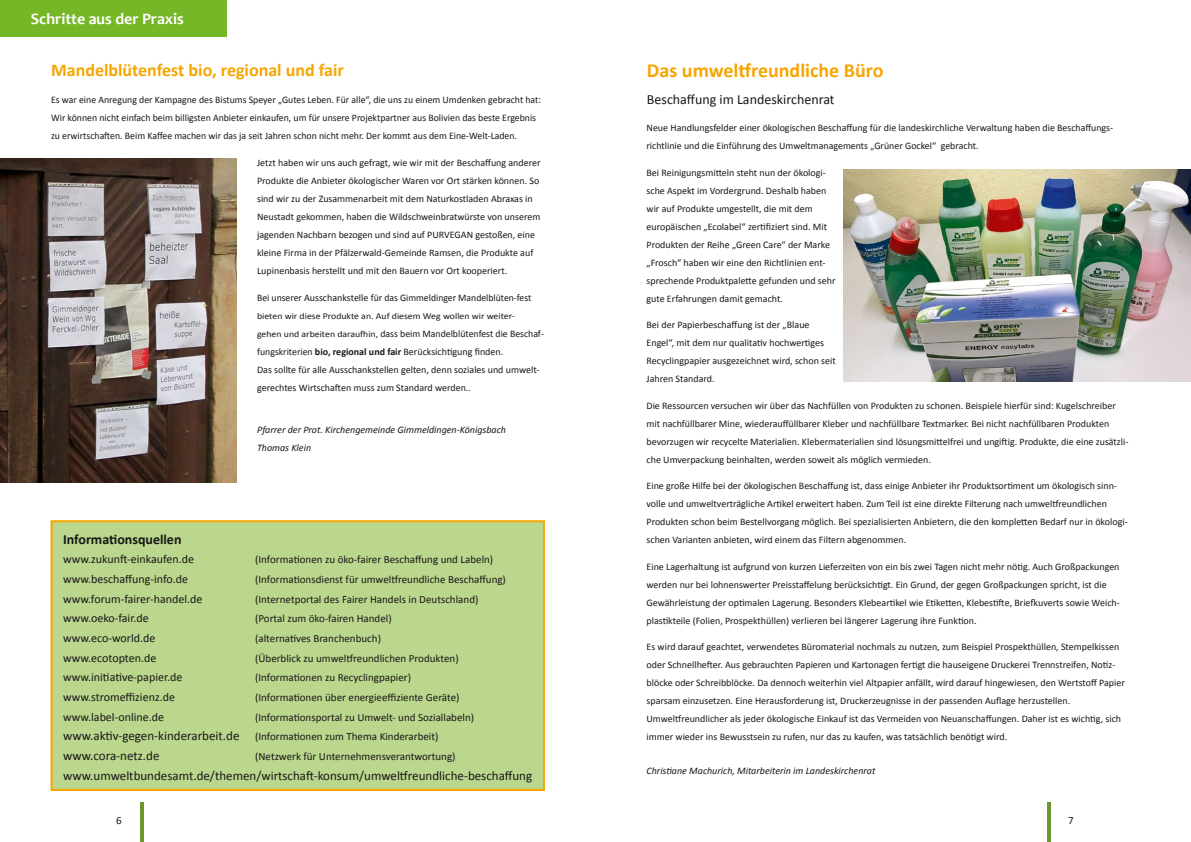
<style>
.page{position:relative;width:1191px;height:842px;background:#fff}
.page>*{position:absolute;margin:0;border:0;box-sizing:border-box;transform-origin:0 0}
.t1{font:700 20px "Calibri";color:#f7a500}
.t2{font:700 18px "Calibri";color:#f7a500}
.t3{font:700 16px "Candara";color:#fff}
.t4{font:14px "Calibri";color:#181716}
.t5{font:700 14px "Calibri";color:#181716}
.t6{font:13px "Calibri";color:#181716}
.t7{font:12px "Calibri";color:#181716}
.t8{font:11px/19.7px "Calibri";color:#181716}
.t9{font:10px/18px "Calibri";color:#181716}
.t10{font:italic 10px/18px "Calibri";color:#181716}
.t11{font:9px "Calibri";color:#181716;scale:1.09 1}
.s1{font-size:9px}
.s2{font-weight:700}
.s3{font-size:13px}
</style>
<div class="page">
<hr style="left:140px;top:801px;width:3px;height:41px;background:#6d962e">
<hr style="left:1047px;top:801px;width:3px;height:41px;background:#6d962e">
<img style="left:843px;top:169px;width:348px;height:212px">
<div style="left:0;top:0;width:227px;height:37px;background:#75b726"></div>
<img style="left:0;top:158px;width:236px;height:324px">
<div style="left:51px;top:520px;width:494px;height:271px;background:#bbd68d;border:2px solid #f7a500"></div>
<h3 class="t3" style="left:31px;top:9px;width:154px">Schritte aus der Praxis</h3>
<h2 class="t2" style="left:51px;top:59px;width:294px">Mandelblütenfest bio, regional und fair</h2>
<p class="t9" style="left:51px;top:91px;width:491px">Es war eine Anregung der Kampagne des Bistums Speyer „Gutes Leben. Für alle“, die uns zu einem Umdenken gebracht hat:<br>Wir können nicht einfach beim billigsten Anbieter einkaufen, um für unsere Projektpartner aus Bolivien das beste Ergebnis zu erwirtschaften. Beim Kaffee machen wir das ja seit Jahren schon nicht mehr. Der kommt aus dem Eine-Welt-Laden.</p>
<p class="t9" style="left:257px;top:153px;width:285px">Jetzt haben wir uns auch gefragt, wie wir mit der Beschaffung anderer Produkte die Anbieter ökologischer Waren vor Ort stärken können. So sind wir zu der Zusammenarbeit mit dem Naturkostladen Abraxas in Neustadt gekommen, haben die Wildschweinbratwürste von unserem jagenden Nachbarn bezogen und sind auf PURVEGAN gestoßen, eine kleine Firma in der Pfälzerwald-Gemeinde Ramsen, die Produkte auf Lupinenbasis herstellt und mit den Bauern vor Ort kooperiert.</p>
<p class="t9" style="left:257px;top:288px;width:276px">Bei unserer Ausschankstelle für das Gimmeldinger Mandelblüten-fest</p>
<p class="t11" style="left:257px;top:310px;width:238px">bieten wir diese Produkte an. Auf diesem Weg wollen wir weiter-</p>
<p class="t9" style="left:257px;top:324px;width:288px"><span class="s1">gehen und arbeiten daraufhin,</span> dass beim Mandelblütenfest die Beschaf&shy;fungskriterien <span class="s2">bio, regional und fair</span> Berücksichtigung finden.<br>Das sollte für alle Ausschankstellen gelten, denn soziales und umwelt&shy;gerechtes Wirtschaften muss zum Standard werden..</p>
<p class="t10" style="left:257px;top:420px;width:250px">Pfarrer der Prot. Kirchengemeinde Gimmeldingen-Königsbach<br>Thomas Klein</p>
<h3 class="t5" style="left:63px;top:530px;width:120px">Informationsquellen</h3>
<p class="t7" style="left:63px;top:552px;width:132px">www.zukunft-einkaufen.de</p>
<p class="t8" style="left:255px;top:549px;width:240px">(Informationen zu öko-fairer Beschaffung und Labeln)</p>
<p class="t7" style="left:63px;top:572px;width:127px">www.beschaffung-info.de</p>
<p class="t8" style="left:255px;top:569px;width:252px">(Informationsdienst für umweltfreundliche Beschaffung)</p>
<p class="t7" style="left:63px;top:591px;width:141px">www.forum-fairer-handel.de</p>
<p class="t8" style="left:255px;top:589px;width:225px">(Internetportal des Fairer Handels in Deutschland)</p>
<p class="t7" style="left:63px;top:611px;width:87px">www.oeko-fair.de</p>
<p class="t8" style="left:255px;top:608px;width:138px">(Portal zum öko-fairen Handel)</p>
<p class="t7" style="left:63px;top:631px;width:94px">www.eco-world.de</p>
<p class="t8" style="left:255px;top:628px;width:127px">(alternatives Branchenbuch)</p>
<p class="t7" style="left:63px;top:650px;width:95px">www.ecotopten.de</p>
<p class="t8" style="left:255px;top:648px;width:205px">(Überblick zu umweltfreundlichen Produkten)</p>
<p class="t7" style="left:63px;top:670px;width:121px">www.initiative-papier.de</p>
<p class="t8" style="left:255px;top:667px;width:157px">(Informationen zu Recyclingpapier)</p>
<p class="t7" style="left:63px;top:690px;width:113px">www.stromeffizienz.de</p>
<p class="t8" style="left:255px;top:687px;width:206px">(Informationen über energieeffiziente Geräte)</p>
<p class="t7" style="left:63px;top:709px;width:102px">www.label-online.de</p>
<p class="t8" style="left:63px;top:707px;width:412px;text-indent:192px">(Informationsportal zu Umwelt- und Soziallabeln) <span class="s3">www.aktiv-gegen-kinderarbeit.de</span> (Informationen zum Thema Kinderarbeit)</p>
<h3 class="t6" style="left:63px;top:748px;width:98px">www.cora-netz.de</h3>
<p class="t8" style="left:255px;top:746px;width:202px">(Netzwerk für Unternehmensverantwortung)</p>
<h3 class="t6" style="left:63px;top:767px;width:471px">www.umweltbundesamt.de/themen/wirtschaft-konsum/umweltfreundliche-beschaffung</h3>
<h1 class="t1" style="left:647px;top:58px;width:238px">Das umweltfreundliche Büro</h1>
<h3 class="t4" style="left:647px;top:91px;width:189px">Beschaffung im Landeskirchenrat</h3>
<p class="t9" style="left:646px;top:118px;width:468px">Neue Handlungsfelder einer ökologischen Beschaffung für die landeskirchliche Verwaltung haben die Beschaffungs&shy;richtlinie und die Einführung des Umweltmanagements „Grüner Gockel“ gebracht.</p>
<p class="t9" style="left:646px;top:163px;width:190px">Bei Reinigungsmitteln steht nun der ökologi&shy;sche Aspekt im Vordergrund. Deshalb haben wir auf Produkte umgestellt, die mit dem europäischen „Ecolabel“ zertifiziert sind. Mit Produkten der Reihe „Green Care“ der Marke „Frosch“ haben wir eine den Richtlinien ent&shy;sprechende Produktpalette gefunden und sehr gute Erfahrungen damit gemacht.</p>
<p class="t9" style="left:646px;top:315px;width:191px">Bei der Papierbeschaffung ist der „Blaue Engel“, mit dem nur qualitativ hochwertiges Recyclingpapier ausgezeichnet wird, schon seit Jahren Standard.</p>
<p class="t9" style="left:646px;top:396px;width:483px">Die Ressourcen versuchen wir über das Nachfüllen von Produkten zu schonen. Beispiele hierfür sind: Kugelschreiber mit nachfüllbarer Mine, wiederauffüllbarer Kleber und nachfüllbare Textmarker. Bei nicht nachfüllbaren Produkten bevorzugen wir recycelte Materialien. Klebermaterialien sind lösungsmittelfrei und ungiftig. Produkte, die eine zusätzli&shy;che Umverpackung beinhalten, werden soweit als möglich vermieden.</p>
<p class="t9" style="left:646px;top:476px;width:483px">Eine große Hilfe bei der ökologischen Beschaffung ist, dass einige Anbieter ihr Produktsortiment um ökologisch sinn&shy;volle und umweltverträgliche Artikel erweitert haben. Zum Teil ist eine direkte Filterung nach umweltfreundlichen Produkten schon beim Bestellvorgang möglich. Bei spezialisierten Anbietern, die den kompletten Bedarf nur in ökologi&shy;schen Varianten anbieten, wird einem das Filtern abgenommen.</p>
<p class="t9" style="left:646px;top:557px;width:475px">Eine Lagerhaltung ist aufgrund von kurzen Lieferzeiten von ein bis zwei Tagen nicht mehr nötig. Auch Großpackungen werden nur bei lohnenswerter Preisstaffelung berücksichtigt. Ein Grund, der gegen Großpackungen spricht, ist die Gewährleistung der optimalen Lagerung. Besonders Klebeartikel wie Etiketten, Klebestifte, Briefkuverts sowie Weich&shy;plastikteile (Folien, Prospekthüllen) verlieren bei längerer Lagerung ihre Funktion.</p>
<p class="t9" style="left:646px;top:637px;width:480px">Es wird darauf geachtet, verwendetes Büromaterial nochmals zu nutzen, zum Beispiel Prospekthüllen, Stempelkissen oder Schnellhefter. Aus gebrauchten Papieren und Kartonagen fertigt die hauseigene Druckerei Trennstreifen, Notiz&shy;blöcke oder Schreibblöcke. Da dennoch weiterhin viel Altpapier anfällt, wird darauf hingewiesen, den Wertstoff Papier sparsam einzusetzen. Eine Herausforderung ist, Druckerzeugnisse in der passenden Auflage herzustellen.<br>Umweltfreundlicher als jeder ökologische Einkauf ist das Vermeiden von Neuanschaffungen. Daher ist es wichtig, sich immer wieder ins Bewusstsein zu rufen, nur das zu kaufen, was tatsächlich benötigt wird.</p>
<p class="t10" style="left:646px;top:761px;width:230px">Christiane Machurich, Mitarbeiterin im Landeskirchenrat</p>
<p class="t8" style="left:116px;top:810px;width:7px">6</p>
<p class="t8" style="left:1068px;top:810px;width:7px">7</p>
</div>
